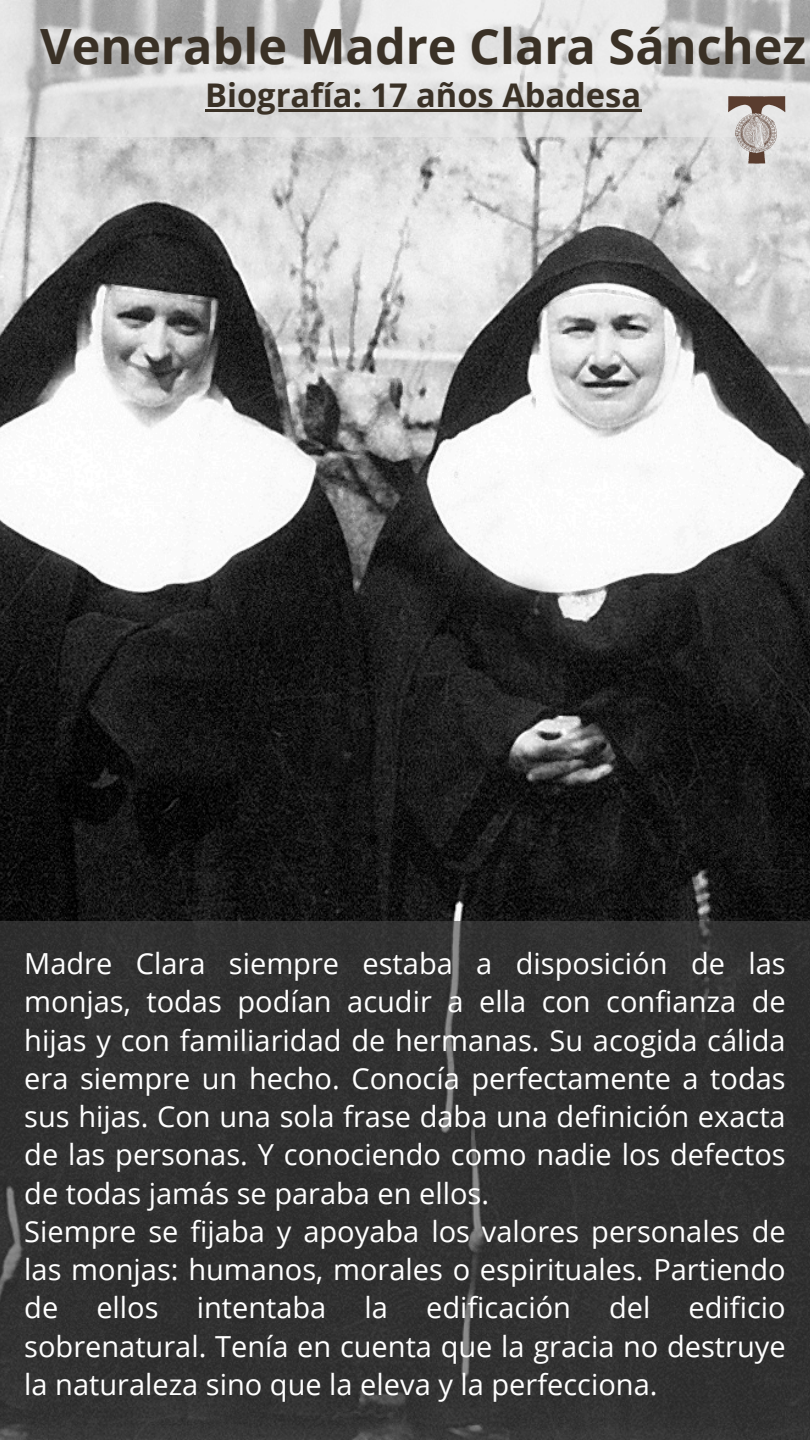
<style>
.page{position:relative;width:810px;height:1440px;background:#fff}
.page>*{position:absolute;margin:0;border:0;box-sizing:border-box;transform-origin:0 0}
.t1{font:700 48.7px "Open Sans";color:#3a3126}
.t2{font:700 32.7px "Open Sans";color:#3a3126}
.t3{font:29px/38.2px "Open Sans";color:#fff;text-align:justify}
</style>
<div class="page">
<img style="left:0;top:137px;width:810px;height:785px">
<svg style="left:0;top:0;width:810px;height:137px;background:#d6d6d6"></svg>
<hr style="left:205px;top:109px;width:436px;height:3px;background:#3a3126">
<div style="left:0;top:922px;width:810px;height:518px;background:#313131"></div>
<img style="left:728px;top:94px;width:58px;height:73px">
<h2 class="t1" style="left:40px;top:12px;width:768px">Venerable Madre Clara Sánchez</h2>
<h1 class="t2" style="left:205px;top:72px;width:438px">Biografía: 17 años Abadesa</h1>
<p class="t3" style="left:24px;top:944px;width:763px">Madre Clara siempre estaba a disposición de las monjas, todas podían acudir a ella con confianza de hijas y con familiaridad de hermanas. Su acogida cálida era siempre un hecho. Conocía perfectamente a todas sus hijas. Con una sola frase daba una definición exacta de las personas. Y conociendo como nadie los defectos de todas jamás se paraba en ellos.</p>
<p class="t3" style="left:24px;top:1211px;width:763px">Siempre se fijaba y apoyaba los valores personales de las monjas: humanos, morales o espirituales. Partiendo de</p>
<p class="t3" style="left:96px;top:1288px;width:64px">ellos</p>
<p class="t3" style="left:197px;top:1288px;width:131px">intentaba</p>
<p class="t3" style="left:365px;top:1288px;width:25px">la</p>
<p class="t3" style="left:426px;top:1288px;width:146px">edificación</p>
<p class="t3" style="left:609px;top:1288px;width:43px">del</p>
<p class="t3" style="left:24px;top:1288px;width:763px;text-indent:664px">edificio sobrenatural. Tenía en cuenta que la gracia no destruye la naturaleza sino que la eleva y la perfecciona.</p>
</div>
